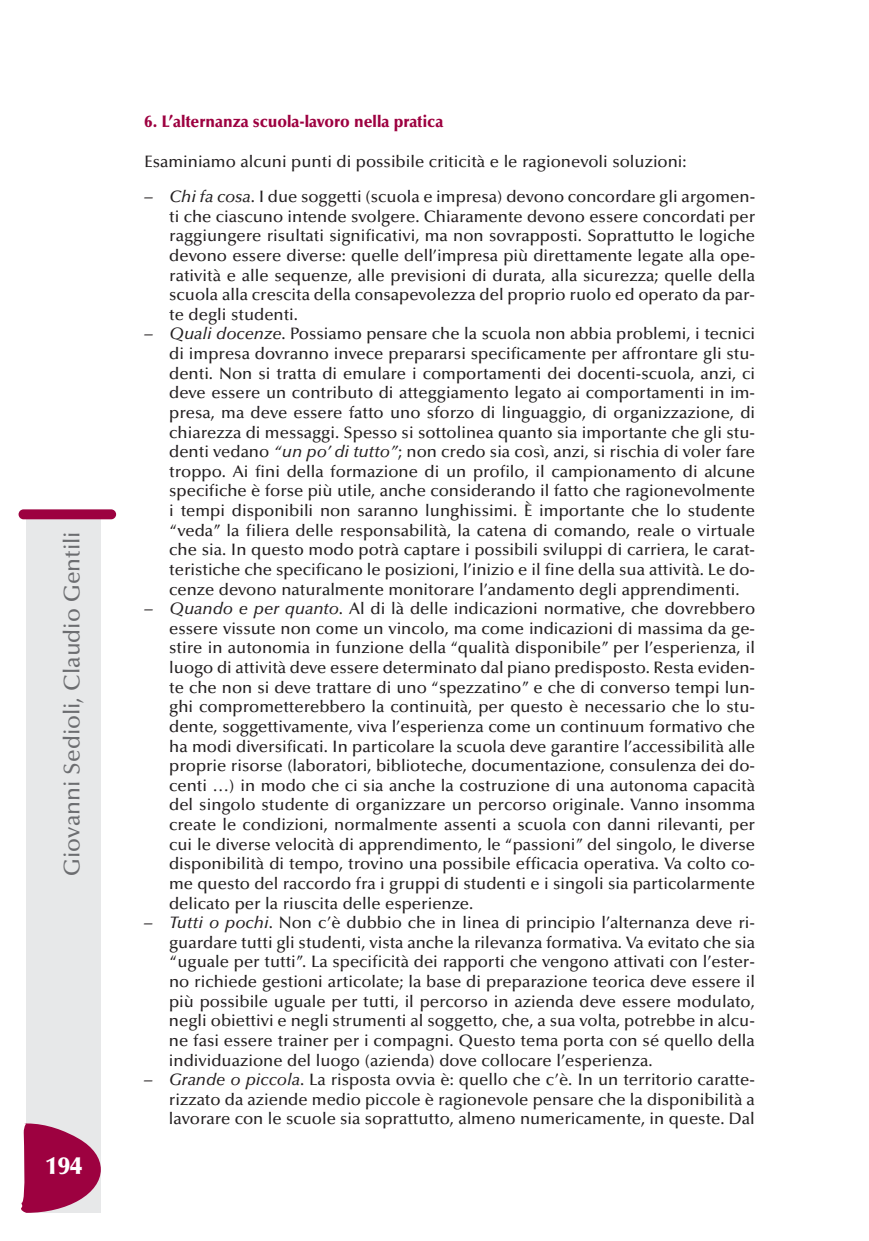
<style>
.page{position:relative;width:869px;height:1241px;background:#fff}
.page>*{position:absolute;margin:0;border:0;box-sizing:border-box;transform-origin:0 0}
.t1{font:900 24.5px "Optima";color:#fff}
.t2{font:500 22.75px "Optima";color:#6c6d70}
.t3{font:500 16.62px/19.6px "Optima";color:#231f20;text-align:justify}
.t4{font:900 16.62px "Optima";color:#9d0140;scale:.95 1}
.s1{font-style:italic}
</style>
<div class="page">
<div style="left:27px;top:517px;width:74px;height:695px;background:#e7e8e9"></div>
<div style="left:19px;top:509px;width:97px;height:10px;background:#9d0140;border-radius:5px"></div>
<svg style="left:21px;top:1122px;width:80px;height:90px"></svg>
<h2 class="t2" style="left:63px;top:875px;width:346px;rotate:-90deg">Giovanni Sedioli, Claudio Gentili</h2>
<h1 class="t1" style="left:45px;top:1155px;width:38px">194</h1>
<p class="t4" style="left:144px;top:115px;width:316px">6. L’alternanza scuola-lavoro nella pratica</p>
<p class="t3" style="left:144px;top:153px;width:543px">Esaminiamo alcuni punti di possibile criticità e le ragionevoli soluzioni:</p>
<p class="t3" style="left:169px;top:188px;width:587px;text-indent:-25px"><span class="s1">– Chi fa cosa</span>. I due soggetti (scuola e impresa) devono concordare gli argomen&shy;ti che ciascuno intende svolgere. Chiaramente devono essere concordati per raggiungere risultati significativi, ma non sovrapposti. Soprattutto le logiche devono essere diverse: quelle dell’impresa più direttamente legate alla ope&shy;ratività e alle sequenze, alle previsioni di durata, alla sicurezza; quelle della scuola alla crescita della consapevolezza del proprio ruolo ed operato da par&shy;te degli studenti.</p>
<p class="t3" style="left:169px;top:325px;width:587px;text-indent:-25px"><span class="s1">– Quali docenze</span>. Possiamo pensare che la scuola non abbia problemi, i tecnici di impresa dovranno invece prepararsi specificamente per affrontare gli stu&shy;denti. Non si tratta di emulare i comportamenti dei docenti-scuola, anzi, ci deve essere un contributo di atteggiamento legato ai comportamenti in im&shy;presa, ma deve essere fatto uno sforzo di linguaggio, di organizzazione, di chiarezza di messaggi. Spesso si sottolinea quanto sia importante che gli stu&shy;denti vedano <span class="s1">“un po’ di tutto”</span>; non credo sia così, anzi, si rischia di voler fare troppo. Ai fini della formazione di un profilo, il campionamento di alcune specifiche è forse più utile, anche considerando il fatto che ragionevolmente i tempi disponibili non saranno lunghissimi. È importante che lo studente “veda” la filiera delle responsabilità, la catena di comando, reale o virtuale che sia. In questo modo potrà captare i possibili sviluppi di carriera, le carat&shy;teristiche che specificano le posizioni, l’inizio e il fine della sua attività. Le do&shy;cenze devono naturalmente monitorare l’andamento degli apprendimenti.</p>
<p class="t3" style="left:169px;top:600px;width:587px;text-indent:-25px"><span class="s1">– Quando e per quanto</span>. Al di là delle indicazioni normative, che dovrebbero essere vissute non come un vincolo, ma come indicazioni di massima da ge&shy;stire in autonomia in funzione della “qualità disponibile” per l’esperienza, il luogo di attività deve essere determinato dal piano predisposto. Resta eviden&shy;te che non si deve trattare di uno “spezzatino” e che di converso tempi lun&shy;ghi comprometterebbero la continuità, per questo è necessario che lo stu&shy;dente, soggettivamente, viva l’esperienza come un continuum formativo che ha modi diversificati. In particolare la scuola deve garantire l’accessibilità alle proprie risorse (laboratori, biblioteche, documentazione, consulenza dei do&shy;centi …) in modo che ci sia anche la costruzione di una autonoma capacità del singolo studente di organizzare un percorso originale. Vanno insomma create le condizioni, normalmente assenti a scuola con danni rilevanti, per cui le diverse velocità di apprendimento, le “passioni” del singolo, le diverse disponibilità di tempo, trovino una possibile efficacia operativa. Va colto co&shy;me questo del raccordo fra i gruppi di studenti e i singoli sia particolarmente delicato per la riuscita delle esperienze.</p>
<p class="t3" style="left:169px;top:914px;width:587px;text-indent:-25px"><span class="s1">– Tutti o pochi</span>. Non c’è dubbio che in linea di principio l’alternanza deve ri&shy;guardare tutti gli studenti, vista anche la rilevanza formativa. Va evitato che sia “uguale per tutti”. La specificità dei rapporti che vengono attivati con l’ester&shy;no richiede gestioni articolate; la base di preparazione teorica deve essere il più possibile uguale per tutti, il percorso in azienda deve essere modulato, negli obiettivi e negli strumenti al soggetto, che, a sua volta, potrebbe in alcu&shy;ne fasi essere trainer per i compagni. Questo tema porta con sé quello della individuazione del luogo (azienda) dove collocare l’esperienza.</p>
<p class="t3" style="left:169px;top:1071px;width:587px;text-indent:-25px"><span class="s1">– Grande o piccola</span>. La risposta ovvia è: quello che c’è. In un territorio caratte&shy;rizzato da aziende medio piccole è ragionevole pensare che la disponibilità a lavorare con le scuole sia soprattutto, almeno numericamente, in queste. Dal</p>
</div>
